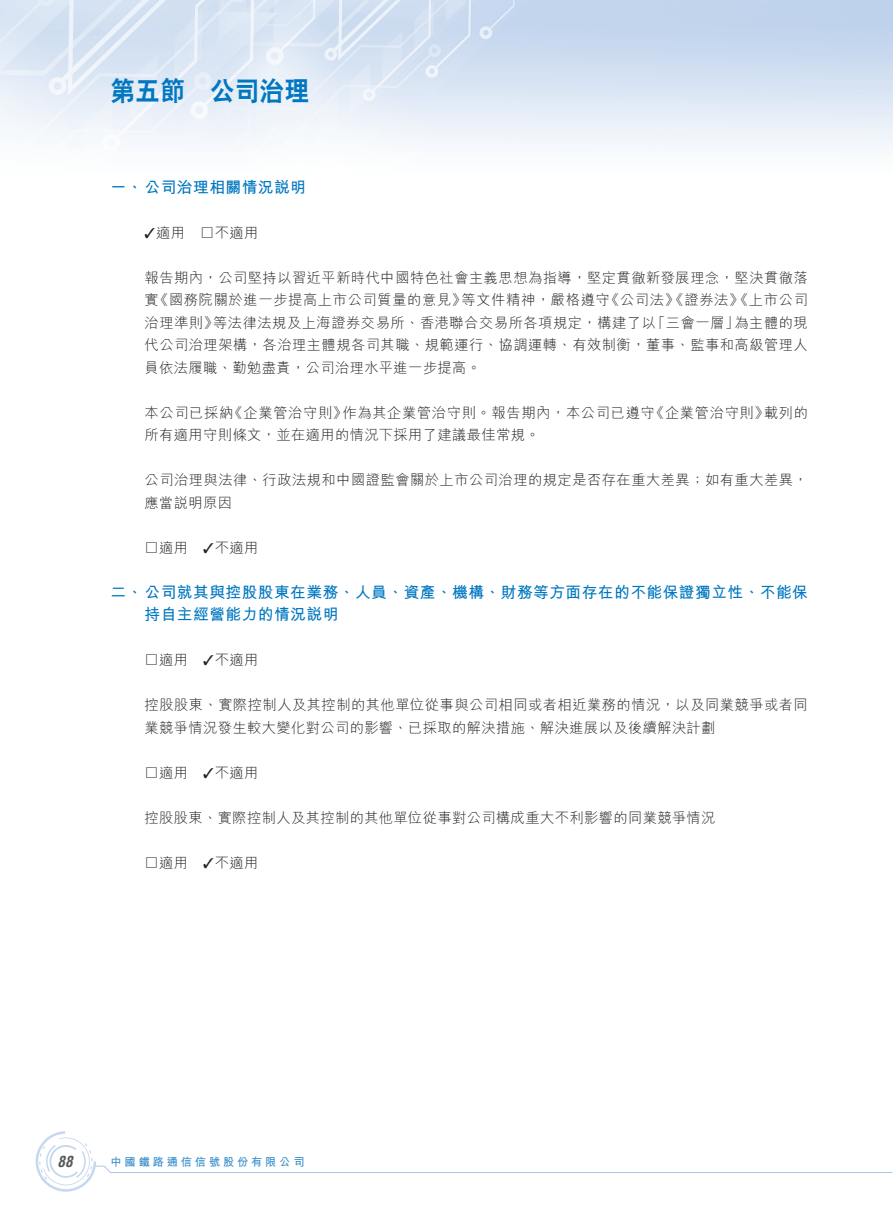
<style>
.page{position:relative;width:893px;height:1212px;background:#fff}
.page>*{position:absolute;margin:0;border:0;box-sizing:border-box;transform-origin:0 0}
.t1{font:800 27px "C Hei 2 HK";letter-spacing:.025em;color:#0077c0;scale:.9 1}
.t2{font:700 15.75px/22.5px "M Hei HK";letter-spacing:.03em;color:#0077c0}
.t3{font:italic 700 condensed 15px "Helvetica LT Std";color:#57585a}
.t4{font:300 14.25px/22.5px "M Hei HK";letter-spacing:.035em;color:#231f20}
.t5{font:700 11.25px "M Hei HK";letter-spacing:.25em;color:#338ccb}
</style>
<div class="page">
<img style="left:0;top:0;width:893px;height:147px">
<svg style="left:36px;top:1131px;width:857px;height:61px"></svg>
<h1 class="t1" style="left:111px;top:73px;width:222px">第五節 公司治理</h1>
<p class="t2" style="left:111px;top:174px;width:197px">一、公司治理相關情況說明</p>
<p class="t4" style="left:145px;top:221px;width:115px">✓適用 □不適用</p>
<p class="t4" style="left:145px;top:266px;width:665px;text-align:justify">報告期內，公司堅持以習近平新時代中國特色社會主義思想為指導，堅定貫徹新發展理念，堅決貫徹落實《國務院關於進一步提高上市公司質量的意見》等文件精神，嚴格遵守《公司法》《證券法》《上市公司治理準則》等法律法規及上海證券交易所、香港聯合交易所各項規定，構建了以「三會一層」為主體的現代公司治理架構，各治理主體規各司其職、規範運行、協調運轉、有效制衡，董事、監事和高級管理人員依法履職、勤勉盡責，公司治理水平進一步提高。</p>
<p class="t4" style="left:145px;top:401px;width:665px">本公司已採納《企業管治守則》作為其企業管治守則。報告期內，本公司已遵守《企業管治守則》載列的所有適用守則條文，並在適用的情況下採用了建議最佳常規。</p>
<p class="t4" style="left:145px;top:468px;width:665px">公司治理與法律、行政法規和中國證監會關於上市公司治理的規定是否存在重大差異；如有重大差異，應當說明原因</p>
<p class="t4" style="left:145px;top:536px;width:115px">□適用 ✓不適用</p>
<p class="t2" style="left:145px;top:579px;width:665px;text-indent:-34px">二、公司就其與控股股東在業務、人員、資產、機構、財務等方面存在的不能保證獨立性、不能保持自主經營能力的情況說明</p>
<p class="t4" style="left:145px;top:648px;width:115px">□適用 ✓不適用</p>
<p class="t4" style="left:145px;top:693px;width:665px">控股股東、實際控制人及其控制的其他單位從事與公司相同或者相近業務的情況，以及同業競爭或者同業競爭情況發生較大變化對公司的影響、已採取的解決措施、解決進展以及後續解決計劃</p>
<p class="t4" style="left:145px;top:761px;width:115px">□適用 ✓不適用</p>
<p class="t4" style="left:145px;top:806px;width:572px">控股股東、實際控制人及其控制的其他單位從事對公司構成重大不利影響的同業競爭情況</p>
<p class="t4" style="left:145px;top:851px;width:115px">□適用 ✓不適用</p>
<p class="t3" style="left:58px;top:1152px;width:16px">88</p>
<p class="t5" style="left:111px;top:1153px;width:196px">中國鐵路通信信號股份有限公司</p>
</div>
